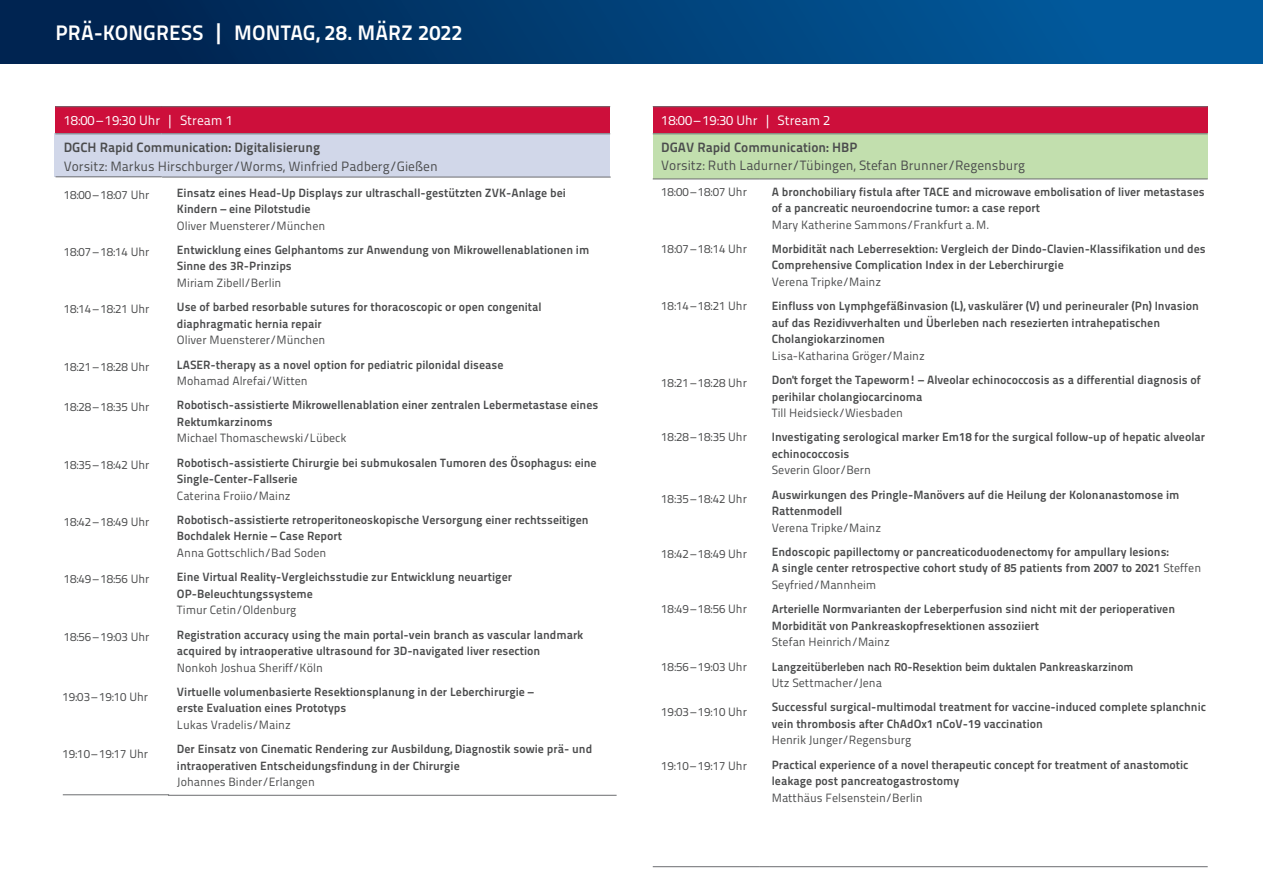
<style>
.page{position:relative;width:1263px;height:893px;background:#fff}
.page>*{position:absolute;margin:0;border:0;box-sizing:border-box;transform-origin:0 0}
.t1{font:21px "Titillium Maps 29 L 800 wt";letter-spacing:.005em;color:#fff}
.t2{font:13.5px "Titillium Maps 29 L 400 wt";color:#4b4c4d}
.t3{font:13.5px "Titillium Maps 29 L 800 wt";color:#4b4c4d}
.t4{font:13.5px "Titillium Maps 29 L 400 wt";color:#fff}
.t5{font:12px/16.5px "Titillium Maps 29 L 800 wt";color:#4b4c4d}
.t6{font:12px "Titillium Maps 29 L 400 wt";color:#4b4c4d}
.s1{font-family:"Titillium Maps 29 L 400 wt"}
</style>
<div class="page">
<div style="left:0;top:0;width:1263px;height:64px;background:linear-gradient(to right,#001f49,#0160a5)"></div>
<div style="left:55px;top:107px;width:555px;height:27px;background:#cd0f3b"></div>
<div style="left:54px;top:134px;width:556px;height:43px;background:#d1d7e9"></div>
<hr style="left:55px;top:106px;width:107px;height:1px;background:#6c6d70">
<hr style="left:162px;top:106px;width:448px;height:1px;background:#6c6d70">
<hr style="left:55px;top:133px;width:107px;height:1px;background:#6c6d70">
<hr style="left:162px;top:133px;width:448px;height:1px;background:#6c6d70">
<hr style="left:56px;top:176px;width:106px;height:1px;background:#6c6d70">
<hr style="left:162px;top:177px;width:449px;height:1px;background:#6c6d70">
<hr style="left:63px;top:794px;width:106px;height:1px;background:#6c6d70">
<hr style="left:168px;top:795px;width:449px;height:1px;background:#6c6d70">
<div style="left:653px;top:107px;width:555px;height:27px;background:#cd0f3b"></div>
<div style="left:653px;top:134px;width:555px;height:45px;background:#c2dfae"></div>
<hr style="left:653px;top:106px;width:106px;height:1px;background:#6c6d70">
<hr style="left:759px;top:106px;width:449px;height:1px;background:#6c6d70">
<hr style="left:653px;top:133px;width:106px;height:1px;background:#6c6d70">
<hr style="left:759px;top:133px;width:449px;height:1px;background:#6c6d70">
<hr style="left:653px;top:179px;width:106px;height:1px;background:#6c6d70">
<hr style="left:759px;top:179px;width:449px;height:1px;background:#6c6d70">
<hr style="left:653px;top:866px;width:106px;height:1px;background:#6c6d70">
<hr style="left:759px;top:866px;width:449px;height:1px;background:#6c6d70">
<h1 class="t1" style="left:55px;top:17px;width:409px">PRÄ-KONGRESS | MONTAG, 28. MÄRZ 2022</h1>
<p class="t4" style="left:64px;top:111px;width:171px">18:00–19:30 Uhr | Stream 1</p>
<p class="t3" style="left:64px;top:137px;width:258px">DGCH Rapid Communication: Digitalisierung</p>
<p class="t2" style="left:64px;top:156px;width:375px">Vorsitz: Markus Hirschburger/Worms, Winfried Padberg/ Gießen</p>
<p class="t6" style="left:64px;top:185px;width:87px">18:00–18:07 Uhr</p>
<p class="t5" style="left:177px;top:183px;width:390px">Einsatz eines Head-Up Displays zur ultraschall-gestützten ZVK-Anlage bei<br>Kindern – eine Pilotstudie</p>
<p class="t6" style="left:177px;top:216px;width:150px">Oliver Muensterer/München</p>
<p class="t5" style="left:177px;top:241px;width:414px">Entwicklung eines Gelphantoms zur Anwendung von Mikrowellen ablationen im<br>Sinne des 3R-Prinzips</p>
<p class="t6" style="left:177px;top:274px;width:106px">Miriam Zibell/Berlin</p>
<p class="t5" style="left:177px;top:298px;width:366px">Use of barbed resorbable sutures for thoracoscopic or open congenital diaphragmatic hernia repair</p>
<p class="t6" style="left:177px;top:331px;width:150px">Oliver Muensterer/München</p>
<p class="t5" style="left:177px;top:355px;width:328px">LASER-therapy as a novel option for pediatric pilonidal disease</p>
<p class="t6" style="left:177px;top:372px;width:132px">Mohamad Alrefai/Witten</p>
<p class="t5" style="left:177px;top:396px;width:423px">Robotisch-assistierte Mikrowellenablation einer zentralen Lebermetastase eines<br>Rektumkarzinoms</p>
<p class="t6" style="left:177px;top:429px;width:171px">Michael Thomaschewski/Lübeck</p>
<p class="t5" style="left:177px;top:453px;width:421px">Robotisch-assistierte Chirurgie bei submukosalen Tumoren des Ösophagus: eine<br>Single-Center-Fallserie</p>
<p class="t6" style="left:177px;top:487px;width:115px">Caterina Froiio/Mainz</p>
<p class="t5" style="left:177px;top:511px;width:413px">Robotisch-assistierte retroperitoneoskopische Versorgung einer rechtsseitigen<br>Bochdalek Hernie – Case Report</p>
<p class="t6" style="left:177px;top:544px;width:151px">Anna Gottschlich/Bad Soden</p>
<p class="t5" style="left:177px;top:568px;width:337px">Eine Virtual Reality-Vergleichsstudie zur Entwicklung neuartiger<br>OP-Beleuchtungssysteme</p>
<p class="t6" style="left:177px;top:601px;width:121px">Timur Cetin/Oldenburg</p>
<p class="t5" style="left:177px;top:625px;width:408px">Registration accuracy using the main portal-vein branch as vascular landmark acquired by intraoperative ultrasound for 3D-navigated liver resection</p>
<p class="t6" style="left:177px;top:658px;width:147px">Nonkoh Joshua Sheriff/Köln</p>
<p class="t5" style="left:177px;top:683px;width:358px">Virtuelle volumenbasierte Resektionsplanung in der Leberchirurgie – erste Evaluation eines Prototyps</p>
<p class="t6" style="left:177px;top:716px;width:115px">Lukas Vradelis/Mainz</p>
<p class="t5" style="left:177px;top:740px;width:417px">Der Einsatz von Cinematic Rendering zur Ausbildung, Diagnostik sowie prä- und intraoperativen Entscheidungsfindung in der Chirurgie</p>
<p class="t6" style="left:177px;top:773px;width:139px">Johannes Binder/Erlangen</p>
<p class="t6" style="left:64px;top:243px;width:87px">18:07–18:14 Uhr</p>
<p class="t6" style="left:64px;top:300px;width:87px">18:14–18:21 Uhr</p>
<p class="t6" style="left:64px;top:357px;width:87px">18:21–18:28 Uhr</p>
<p class="t6" style="left:64px;top:398px;width:87px">18:28–18:35 Uhr</p>
<p class="t6" style="left:64px;top:456px;width:87px">18:35–18:42 Uhr</p>
<p class="t6" style="left:64px;top:513px;width:87px">18:42–18:49 Uhr</p>
<p class="t6" style="left:64px;top:570px;width:87px">18:49–18:56 Uhr</p>
<p class="t6" style="left:64px;top:627px;width:87px">18:56–19:03 Uhr</p>
<p class="t6" style="left:62px;top:687px;width:87px">19:03–19:10 Uhr</p>
<p class="t6" style="left:62px;top:745px;width:87px">19:10–19:17 Uhr</p>
<p class="t4" style="left:661px;top:111px;width:171px">18:00–19:30 Uhr | Stream 2</p>
<p class="t3" style="left:661px;top:137px;width:198px">DGAV Rapid Communication: HBP</p>
<p class="t2" style="left:661px;top:156px;width:365px">Vorsitz: Ruth Ladurner/Tübingen, Stefan Brunner/Regensburg</p>
<p class="t6" style="left:661px;top:183px;width:87px">18:00–18:07 Uhr</p>
<p class="t5" style="left:772px;top:182px;width:434px">A bronchobiliary fistula after TACE and microwave embolisation of liver metastases of a pancreatic neuroendocrine tumor: a case report</p>
<p class="t6" style="left:772px;top:216px;width:219px">Mary Katherine Sammons/Frankfurt a. M.</p>
<p class="t5" style="left:772px;top:240px;width:435px">Morbidität nach Leberresektion: Vergleich der Dindo-Clavien-Klassifikation und des<br>Comprehensive Complication Index in der Leberchirurgie</p>
<p class="t6" style="left:772px;top:273px;width:111px">Verena Tripke/Mainz</p>
<p class="t5" style="left:772px;top:297px;width:429px">Einfluss von Lymphgefäßinvasion (L), vaskulärer (V) und perineuraler (Pn) Invasion auf das Rezidivverhalten und Überleben nach resezierten intrahepatischen<br>Cholangiokarzinomen</p>
<p class="t6" style="left:772px;top:347px;width:154px">Lisa-Katharina Gröger/Mainz</p>
<p class="t5" style="left:772px;top:371px;width:431px">Don't forget the Tapeworm! – Alveolar echinococcosis as a differential diagnosis of perihilar cholangiocarcinoma</p>
<p class="t6" style="left:772px;top:404px;width:133px">Till Heidsieck/Wiesbaden</p>
<p class="t5" style="left:772px;top:428px;width:435px">Investigating serological marker Em18 for the surgical follow-up of hepatic alveolar echinococcosis</p>
<p class="t6" style="left:772px;top:461px;width:101px">Severin Gloor/Bern</p>
<p class="t5" style="left:772px;top:485px;width:409px">Auswirkungen des Pringle-Manövers auf die Heilung der Kolonanastomose im<br>Rattenmodell</p>
<p class="t6" style="left:772px;top:519px;width:111px">Verena Tripke/Mainz</p>
<p class="t5" style="left:772px;top:543px;width:431px;line-height:16px">Endoscopic papillectomy or pancreaticoduodenectomy for ampullary lesions:<br>A single center retrospective cohort study of 85 patients from 2007 to 2021 <span class="s1">Steffen</span></p>
<p class="t6" style="left:772px;top:576px;width:106px">Seyfried/Mannheim</p>
<p class="t5" style="left:772px;top:600px;width:405px">Arterielle Normvarianten der Leberperfusion sind nicht mit der perioperativen<br>Morbidität von Pankreaskopfresektionen assoziiert</p>
<p class="t6" style="left:772px;top:633px;width:120px">Stefan Heinrich/Mainz</p>
<p class="t5" style="left:772px;top:657px;width:363px">Langzeitüberleben nach R0-Resektion beim duktalen Pankreaskarzinom</p>
<p class="t6" style="left:772px;top:674px;width:112px">Utz Settmacher/Jena</p>
<p class="t5" style="left:772px;top:698px;width:436px">Successful surgical-multimodal treatment for vaccine-induced complete splanchnic vein thrombosis after ChAdOx1 nCoV-19 vaccination</p>
<p class="t6" style="left:772px;top:731px;width:141px">Henrik Junger/Regensburg</p>
<p class="t5" style="left:772px;top:756px;width:418px">Practical experience of a novel therapeutic concept for treatment of anastomotic leakage post pancreatogastrostomy</p>
<p class="t6" style="left:772px;top:789px;width:152px">Matthäus Felsenstein/Berlin</p>
<p class="t6" style="left:661px;top:240px;width:87px">18:07–18:14 Uhr</p>
<p class="t6" style="left:661px;top:297px;width:87px">18:14–18:21 Uhr</p>
<p class="t6" style="left:661px;top:374px;width:87px">18:21–18:28 Uhr</p>
<p class="t6" style="left:661px;top:428px;width:87px">18:28–18:35 Uhr</p>
<p class="t6" style="left:661px;top:490px;width:87px">18:35–18:42 Uhr</p>
<p class="t6" style="left:661px;top:544px;width:87px">18:42–18:49 Uhr</p>
<p class="t6" style="left:661px;top:600px;width:87px">18:49–18:56 Uhr</p>
<p class="t6" style="left:661px;top:657px;width:87px">18:56–19:03 Uhr</p>
<p class="t6" style="left:661px;top:703px;width:87px">19:03–19:10 Uhr</p>
<p class="t6" style="left:661px;top:757px;width:87px">19:10–19:17 Uhr</p>
</div>
